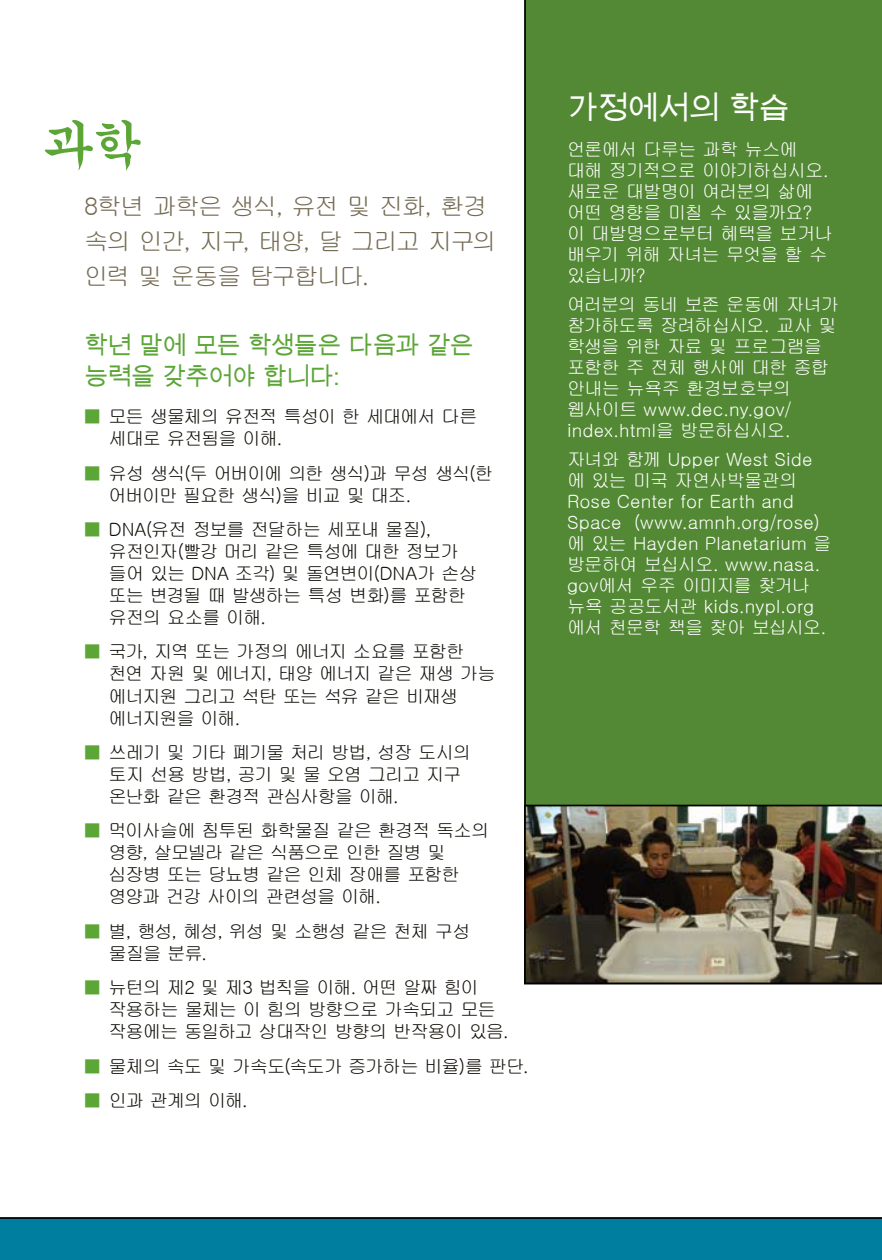
<style>
.page{position:relative;width:882px;height:1260px;background:#fff}
.page>*{position:absolute;margin:0;border:0;box-sizing:border-box;transform-origin:0 0}
.t1{font:52.5px "Gungsuh";color:#5ca537}
.t2{font:31.5px "Arial Unicode MS";letter-spacing:-.035em;color:#fff}
.t3{font:24.5px/35px "Gulim";letter-spacing:-.08em;color:#746b54}
.t4{font:24.5px/31.5px "Arial Unicode MS";letter-spacing:-.045em;color:#5ca537}
.t5{font:18.38px/22.1px "Gulim";letter-spacing:-.07em;color:#100e07}
.t6{font:18.38px/21px "Gulim";letter-spacing:.005em;color:#fff}
.t7{font:18.38px/21px "Gulim";letter-spacing:-.04em;color:#fff}
.t8{font:18.38px/21px "Gulim";letter-spacing:-.065em;color:#fff}
.s1{color:#5ca537}
</style>
<div class="page">
<div style="left:524px;top:0;width:358px;height:805px;background:#538934"></div>
<div style="left:0;top:1217px;width:882px;height:43px;background:#007ea0"></div>
<img style="left:524px;top:805px;width:358px;height:179px">
<h1 class="t1" style="left:42px;top:119px;width:102px">과학</h1>
<h3 class="t3" style="left:84px;top:188px;width:414px">8학년 과학은 생식, 유전 및 진화, 환경 속의 인간, 지구, 태양, 달 그리고 지구의 인력 및 운동을 탐구합니다.</h3>
<h3 class="t4" style="left:84px;top:329px;width:392px">학년 말에 모든 학생들은 다음과 같은 능력을 갖추어야 합니다:</h3>
<p class="t5" style="left:109px;top:406px;width:370px;text-indent:-25px"><span class="s1">■</span> 모든 생물체의 유전적 특성이 한 세대에서 다른 세대로 유전됨을 이해.</p>
<p class="t5" style="left:109px;top:462px;width:386px;text-indent:-25px"><span class="s1">■</span> 유성 생식(두 어버이에 의한 생식)과 무성 생식(한 어버이만 필요한 생식)을 비교 및 대조.</p>
<p class="t5" style="left:109px;top:518px;width:370px;text-indent:-25px"><span class="s1">■</span> DNA(유전 정보를 전달하는 세포내 물질), 유전인자(빨강 머리 같은 특성에 대한 정보가 들어 있는 DNA 조각) 및 돌연변이(DNA가 손상 또는 변경될 때 발생하는 특성 변화)를 포함한 유전의 요소를 이해.</p>
<p class="t5" style="left:109px;top:641px;width:389px;text-indent:-25px"><span class="s1">■</span> 국가, 지역 또는 가정의 에너지 소요를 포함한 천연 자원 및 에너지, 태양 에너지 같은 재생 가능 에너지원 그리고 석탄 또는 석유 같은 비재생 에너지원을 이해.</p>
<p class="t5" style="left:109px;top:741px;width:364px;text-indent:-25px"><span class="s1">■</span> 쓰레기 및 기타 폐기물 처리 방법, 성장 도시의 토지 선용 방법, 공기 및 물 오염 그리고 지구 온난화 같은 환경적 관심사항을 이해.</p>
<p class="t5" style="left:109px;top:820px;width:383px;text-indent:-25px"><span class="s1">■</span> 먹이사슬에 침투된 화학물질 같은 환경적 독소의 영향, 살모넬라 같은 식품으로 인한 질병 및 심장병 또는 당뇨병 같은 인체 장애를 포함한 영양과 건강 사이의 관련성을 이해.</p>
<p class="t5" style="left:109px;top:920px;width:364px;text-indent:-25px"><span class="s1">■</span> 별, 행성, 혜성, 위성 및 소행성 같은 천체 구성 물질을 분류.</p>
<p class="t5" style="left:109px;top:977px;width:402px;text-indent:-25px"><span class="s1">■</span> 뉴턴의 제2 및 제3 법칙을 이해. 어떤 알짜 힘이 작용하는 물체는 이 힘의 방향으로 가속되고 모든 작용에는 동일하고 상대작인 방향의 반작용이 있음.</p>
<p class="t5" style="left:84px;top:1055px;width:446px"><span class="s1">■</span> 물체의 속도 및 가속도(속도가 증가하는 비율)를 판단.</p>
<p class="t5" style="left:84px;top:1089px;width:165px"><span class="s1">■</span> 인과 관계의 이해.</p>
<h2 class="t2" style="left:567px;top:85px;width:225px">가정에서의 학습</h2>
<p class="t8" style="left:567px;top:139px;width:267px">언론에서 다루는 과학 뉴스에 대해 정기적으로 이야기하십시오. 새로운 대발명이 여러분의 삶에 어떤 영향을 미칠 수 있을까요? 이 대발명으로부터 혜택을 보거나 배우기 위해 자녀는 무엇을 할 수 있습니까?</p>
<p class="t7" style="left:567px;top:294px;width:274px">여러분의 동네 보존 운동에 자녀가 참가하도록 장려하십시오. 교사 및 학생을 위한 자료 및 프로그램을 포함한 주 전체 행사에 대한 종합 안내는 뉴욕주 환경보호부의 웹사이트 www.dec.ny.gov/ index.html을 방문하십시오.</p>
<p class="t6" style="left:567px;top:449px;width:266px">자녀와 함께 Upper West Side 에 있는 미국 자연사박물관의<br>Rose Center for Earth and<br>Space (www.amnh.org/rose) 에 있는 Hayden Planetarium 을 방문하여 보십시오. www.nasa. gov에서 우주 이미지를 찾거나 뉴욕 공공도서관 kids.nypl.org 에서 천문학 책을 찾아 보십시오.</p>
</div>
